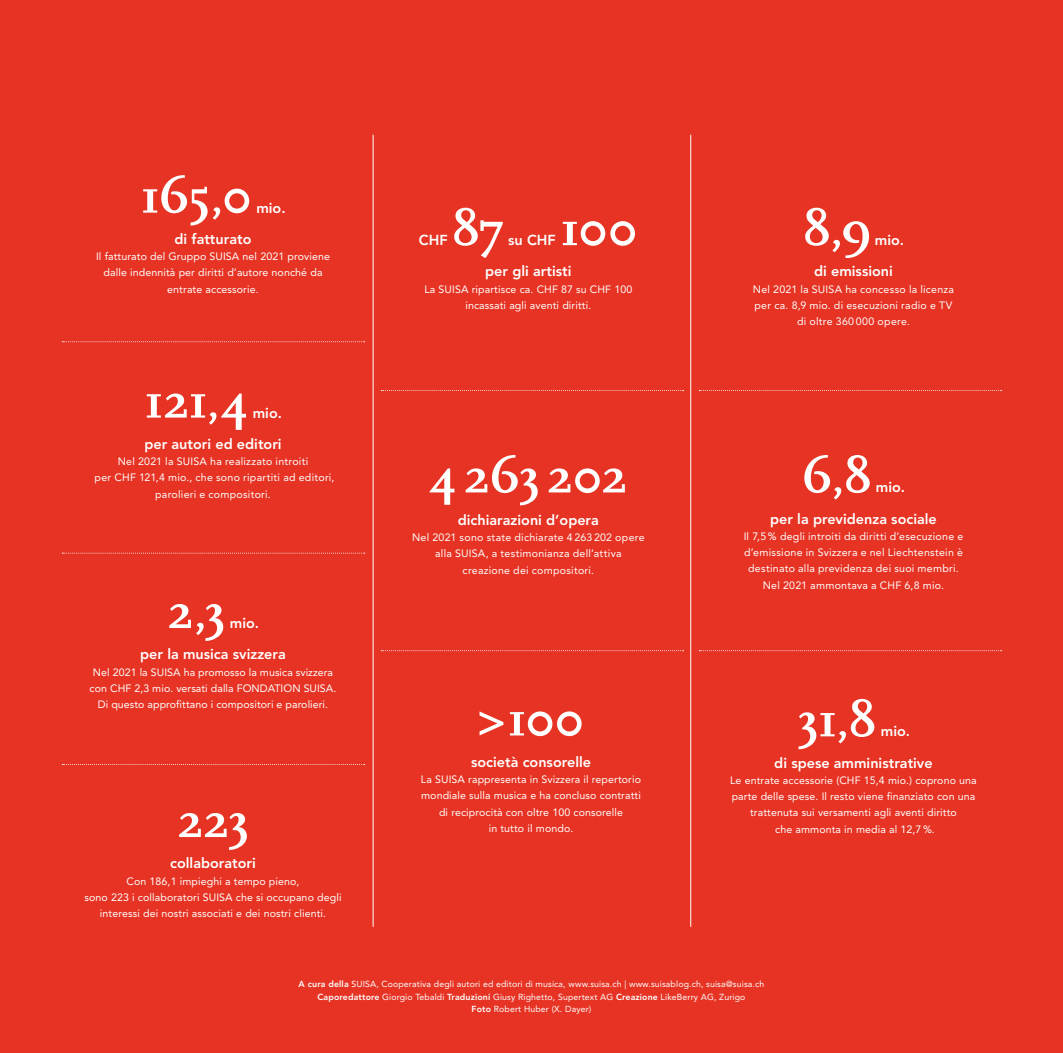
<style>
.page{position:relative;width:1063px;height:1053px;background:#fff}
.page>*{position:absolute;margin:0;border:0;box-sizing:border-box;transform-origin:0 0}
.t1{font:700 50.62px "Scala OT";letter-spacing:-.02em;color:#fff}
.t2{font:800 14.38px/31.2px "Avenir LT Std";color:#fff}
.t3{font:10.62px/16.2px "Avenir LT Std";letter-spacing:.01em;color:#fff;text-align:center}
.t4{font:8.75px/12.5px "Avenir LT Std";letter-spacing:.015em;color:#fff;text-align:center}
.s1{font-weight:800}
</style>
<div class="page">
<div style="left:0;top:0;width:1063px;height:1052px;background:#e63323"></div>
<hr style="left:373px;top:135px;width:1px;height:791px;background:#fff">
<svg style="left:381px;top:390px;width:303px;height:1px"></svg>
<svg style="left:62px;top:341px;width:303px;height:1px"></svg>
<svg style="left:62px;top:553px;width:303px;height:1px"></svg>
<svg style="left:62px;top:764px;width:303px;height:1px"></svg>
<svg style="left:381px;top:650px;width:303px;height:1px"></svg>
<hr style="left:691px;top:135px;width:1px;height:791px;background:#fff">
<svg style="left:699px;top:390px;width:303px;height:1px"></svg>
<svg style="left:699px;top:650px;width:303px;height:1px"></svg>
<h1 class="t1" style="left:140px;top:168px;width:113px">165,0</h1>
<h2 class="t2" style="left:256px;top:192px;width:31px">mio.</h2>
<h2 class="t2" style="left:175px;top:223px;width:78px">di fatturato</h2>
<p class="t3" style="left:96px;top:248px;width:235px">Il fatturato del Gruppo SUISA nel 2021 proviene dalle indennità per diritti d’autore nonché da entrate accessorie.</p>
<h1 class="t1" style="left:144px;top:373px;width:106px">121,4</h1>
<h2 class="t2" style="left:144px;top:397px;width:139px;text-align:right">mio.<br>per autori ed editori</h2>
<p class="t3" style="left:95px;top:453px;width:241px">Nel 2021 la SUISA ha realizzato introiti<br>per CHF 121,4 mio., che sono ripartiti ad editori, parolieri e compositori.</p>
<h1 class="t1" style="left:167px;top:583px;width:60px">2,3</h1>
<h2 class="t2" style="left:140px;top:607px;width:147px;text-indent:90px">mio.<br>per la musica svizzera</h2>
<p class="t3" style="left:90px;top:663px;width:248px">Nel 2021 la SUISA ha promosso la musica svizzera con CHF 2,3 mio. versati dalla FONDATION SUISA.<br>Di questo approfittano i compositori e parolieri.</p>
<h1 class="t1" style="left:177px;top:792px;width:74px">223</h1>
<h2 class="t2" style="left:170px;top:847px;width:87px">collaboratori</h2>
<p class="t3" style="left:85px;top:872px;width:259px">Con 186,1 impieghi a tempo pieno,<br>sono 223 i collaboratori SUISA che si occupano degli interessi dei nostri associati e dei nostri clienti.</p>
<h1 class="t1" style="left:452px;top:201px;width:54px">87</h1>
<h1 class="t1" style="left:560px;top:201px;width:79px">100</h1>
<h2 class="t2" style="left:485px;top:256px;width:88px">per gli artisti</h2>
<p class="t3" style="left:424px;top:281px;width:209px">La SUISA ripartisce ca. CHF 87 su CHF 100 incassati agli aventi diritti.</p>
<h2 class="t2" style="left:419px;top:224px;width:30px">CHF</h2>
<h2 class="t2" style="left:508px;top:224px;width:49px">su CHF</h2>
<h1 class="t1" style="left:429px;top:448px;width:200px">4263202</h1>
<h2 class="t2" style="left:458px;top:504px;width:143px">dichiarazioni d’opera</h2>
<p class="t3" style="left:412px;top:529px;width:234px">Nel 2021 sono state dichiarate 4 263 202 opere alla SUISA, a testimonianza dell’attiva creazione dei compositori.</p>
<h1 class="t1" style="left:478px;top:691px;width:108px">&gt;100</h1>
<h2 class="t2" style="left:471px;top:746px;width:122px">società consorelle</h2>
<p class="t3" style="left:421px;top:771px;width:222px">La SUISA rappresenta in Svizzera il repertorio mondiale sulla musica e ha concluso contratti di reciprocità con oltre 100 consorelle<br>in tutto il mondo.</p>
<h1 class="t1" style="left:803px;top:201px;width:70px">8,9</h1>
<h2 class="t2" style="left:814px;top:224px;width:92px;text-indent:61px">mio. di emissioni</h2>
<p class="t3" style="left:753px;top:281px;width:203px">Nel 2021 la SUISA ha concesso la licenza per ca. 8,9 mio. di esecuzioni radio e TV di oltre 360 000 opere.</p>
<h1 class="t1" style="left:802px;top:448px;width:71px">6,8</h1>
<h2 class="t2" style="left:770px;top:472px;width:168px;text-indent:106px">mio.<br>per la previdenza sociale</h2>
<p class="t3" style="left:744px;top:528px;width:221px">Il 7,5 % degli introiti da diritti d’esecuzione e d’emissione in Svizzera e nel Liechtenstein è destinato alla previdenza dei suoi membri.<br>Nel 2021 ammontava a CHF 6,8 mio.</p>
<h1 class="t1" style="left:797px;top:691px;width:81px">31,8</h1>
<h2 class="t2" style="left:774px;top:715px;width:160px;text-indent:107px">mio.<br>di spese amministrative</h2>
<p class="t3" style="left:730px;top:772px;width:248px">Le entrate accessorie (CHF 15,4 mio.) coprono una parte delle spese. Il resto viene finanziato con una trattenuta sui versamenti agli aventi diritto<br>che ammonta in media al 12,7 %.</p>
<p class="t4" style="left:299px;top:977px;width:467px"><span class="s1">A cura della</span> SUISA, Cooperativa degli autori ed editori di musica, www.suisa.ch | www.suisablog.ch, suisa@suisa.ch<br><span class="s1">Caporedattore</span> Giorgio Tebaldi <span class="s1">Traduzioni</span> Giusy Righetto, Supertext AG <span class="s1">Creazione</span> LikeBerry AG, Zurigo<br><span class="s1">Foto</span> Robert Huber (X. Dayer)</p>
</div>
